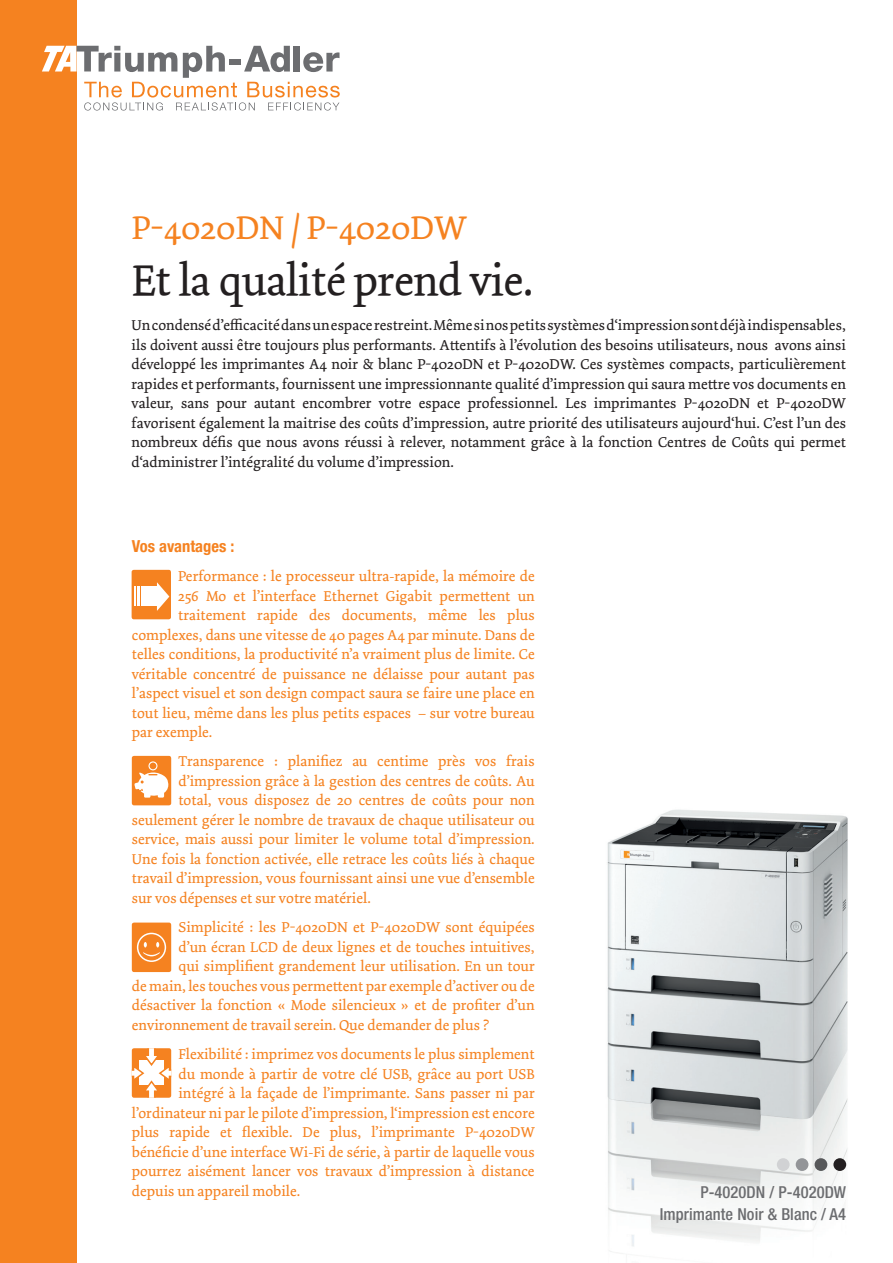
<style>
.page{position:relative;width:893px;height:1263px;background:#fff}
.page>*{position:absolute;margin:0;border:0;box-sizing:border-box;transform-origin:0 0}
.t1{font:45px "Dolly Roman";letter-spacing:-.01em;color:#231f20}
.t2{font:34.5px "Dolly Pro";color:#f58220}
.t3{font:500 condensed 16.5px/22.5px "Helvetica Neue LT Com";letter-spacing:.005em;color:#6c6d70;text-align:right}
.t4{font:700 condensed 16.5px "Helvetica Neue LT Com";color:#f58220}
.t5{font:15px "Dolly Pro";color:#f58220}
.t6{font:15px/19.5px "Dolly Pro";color:#231f20;text-align:justify}
</style>
<div class="page">
<img style="left:607px;top:809px;width:241px;height:443px">
<div style="left:132px;top:922px;width:39px;height:50px;background:#f58220;border-radius:2px"></div>
<div style="left:137px;top:933px;width:29px;height:29px;border:2px solid #fff;border-radius:50%"></div>
<svg style="left:143px;top:942px;width:17px;height:14px"></svg>
<div style="left:132px;top:570px;width:39px;height:49px;background:#f58220;border-radius:2px"></div>
<div style="left:147px;top:586px;width:12px;height:20px;background:#fff"></div>
<div style="left:141px;top:586px;width:5px;height:20px;background:#fff"></div>
<hr style="left:137px;top:586px;width:3px;height:20px;background:#fff">
<hr style="left:134px;top:586px;width:2px;height:20px;background:#fff">
<svg style="left:157px;top:582px;width:12px;height:29px"></svg>
<svg style="left:132px;top:1048px;width:39px;height:50px"></svg>
<div style="left:132px;top:756px;width:39px;height:49px;background:#f58220;border-radius:2px"></div>
<svg style="left:134px;top:769px;width:35px;height:29px"></svg>
<div style="left:148px;top:761px;width:9px;height:9px;border:1px solid #fff;border-radius:50%"></div>
<div style="left:833px;top:1158px;width:13px;height:13px;background:#231f20;border-radius:50%"></div>
<div style="left:815px;top:1158px;width:12px;height:13px;background:#57585a;border-radius:50%"></div>
<div style="left:777px;top:1158px;width:13px;height:13px;background:#d1d2d4;border-radius:50%"></div>
<div style="left:796px;top:1158px;width:12px;height:13px;background:#939598;border-radius:50%"></div>
<div style="left:0;top:0;width:77px;height:1263px;background:#f58220"></div>
<svg style="left:42px;top:46px;width:298px;height:65px"></svg>
<h2 class="t2" style="left:132px;top:206px;width:336px">P-4020DN / P-4020DW</h2>
<h1 class="t1" style="left:132px;top:254px;width:404px">Et la qualité prend vie.</h1>
<p class="t6" style="left:132px;top:315px;width:716px">Un condensé d’efficacité dans un espace restreint. Même si nos petits systèmes d‘impression sont déjà indispensables, ils doivent aussi être toujours plus performants. Attentifs à l’évolution des besoins utilisateurs, nous avons ainsi développé les imprimantes A4 noir &amp; blanc P-4020DN et P-4020DW. Ces systèmes compacts, particulièrement rapides et performants, fournissent une impressionnante qualité d’impression qui saura mettre vos documents en valeur, sans pour autant encombrer votre espace professionnel. Les imprimantes P-4020DN et P-4020DW favorisent également la maitrise des coûts d’impression, autre priorité des utilisateurs aujourd‘hui. C’est l’un des nombreux défis que nous avons réussi à relever, notamment grâce à la fonction Centres de Coûts qui permet d‘administrer l’intégralité du volume d’impression.</p>
<p class="t4" style="left:132px;top:536px;width:104px">Vos avantages :</p>
<p class="t5" style="left:178px;top:567px;width:358px">Performance : le processeur ultra-rapide, la mémoire de</p>
<p class="t5" style="left:178px;top:586px;width:358px">256 Mo et l’interface Ethernet Gigabit permettent un</p>
<p class="t5" style="left:178px;top:606px;width:358px">traitement rapide des documents, même les plus</p>
<p class="t5" style="left:132px;top:625px;width:404px">complexes, dans une vitesse de 40 pages A4 par minute. Dans de</p>
<p class="t5" style="left:132px;top:645px;width:404px">telles conditions, la productivité n’a vraiment plus de limite. Ce</p>
<p class="t5" style="left:132px;top:664px;width:404px">véritable concentré de puissance ne délaisse pour autant pas</p>
<p class="t5" style="left:132px;top:684px;width:404px">l’aspect visuel et son design compact saura se faire une place en</p>
<p class="t5" style="left:132px;top:703px;width:404px">tout lieu, même dans les plus petits espaces – sur votre bureau</p>
<p class="t5" style="left:132px;top:723px;width:82px">par exemple.</p>
<p class="t5" style="left:178px;top:752px;width:358px">Transparence : planifiez au centime près vos frais</p>
<p class="t5" style="left:178px;top:771px;width:358px">d’impression grâce à la gestion des centres de coûts. Au</p>
<p class="t5" style="left:178px;top:791px;width:358px">total, vous disposez de 20 centres de coûts pour non</p>
<p class="t5" style="left:132px;top:810px;width:404px">seulement gérer le nombre de travaux de chaque utilisateur ou</p>
<p class="t5" style="left:132px;top:830px;width:404px">service, mais aussi pour limiter le volume total d’impression.</p>
<p class="t5" style="left:132px;top:849px;width:404px">Une fois la fonction activée, elle retrace les coûts liés à chaque</p>
<p class="t5" style="left:132px;top:869px;width:404px">travail d’impression, vous fournissant ainsi une vue d’ensemble</p>
<p class="t5" style="left:132px;top:888px;width:241px">sur vos dépenses et sur votre matériel.</p>
<p class="t5" style="left:178px;top:918px;width:358px">Simplicité : les P-4020DN et P-4020DW sont équipées</p>
<p class="t5" style="left:178px;top:937px;width:358px">d’un écran LCD de deux lignes et de touches intuitives,</p>
<p class="t5" style="left:178px;top:957px;width:358px">qui simplifient grandement leur utilisation. En un tour</p>
<p class="t5" style="left:132px;top:976px;width:404px">de main, les touches vous permettent par exemple d’activer ou de</p>
<p class="t5" style="left:132px;top:996px;width:404px">désactiver la fonction « Mode silencieux » et de profiter d’un</p>
<p class="t5" style="left:132px;top:1015px;width:359px">environnement de travail serein. Que demander de plus ?</p>
<p class="t5" style="left:178px;top:1044px;width:358px">Flexibilité : imprimez vos documents le plus simplement</p>
<p class="t5" style="left:178px;top:1064px;width:358px">du monde à partir de votre clé USB, grâce au port USB</p>
<p class="t5" style="left:178px;top:1083px;width:358px">intégré à la façade de l’imprimante. Sans passer ni par</p>
<p class="t5" style="left:132px;top:1103px;width:404px">l’ordinateur ni par le pilote d’impression, l‘impression est encore</p>
<p class="t5" style="left:132px;top:1122px;width:404px">plus rapide et flexible. De plus, l’imprimante P-4020DW</p>
<p class="t5" style="left:132px;top:1142px;width:404px">bénéficie d’une interface Wi-Fi de série, à partir de laquelle vous</p>
<p class="t5" style="left:132px;top:1161px;width:404px">pourrez aisément lancer vos travaux d’impression à distance</p>
<p class="t5" style="left:132px;top:1181px;width:170px">depuis un appareil mobile.</p>
<p class="t3" style="left:660px;top:1181px;width:188px">P-4020DN / P-4020DW<br>Imprimante Noir &amp; Blanc / A4</p>
</div>
